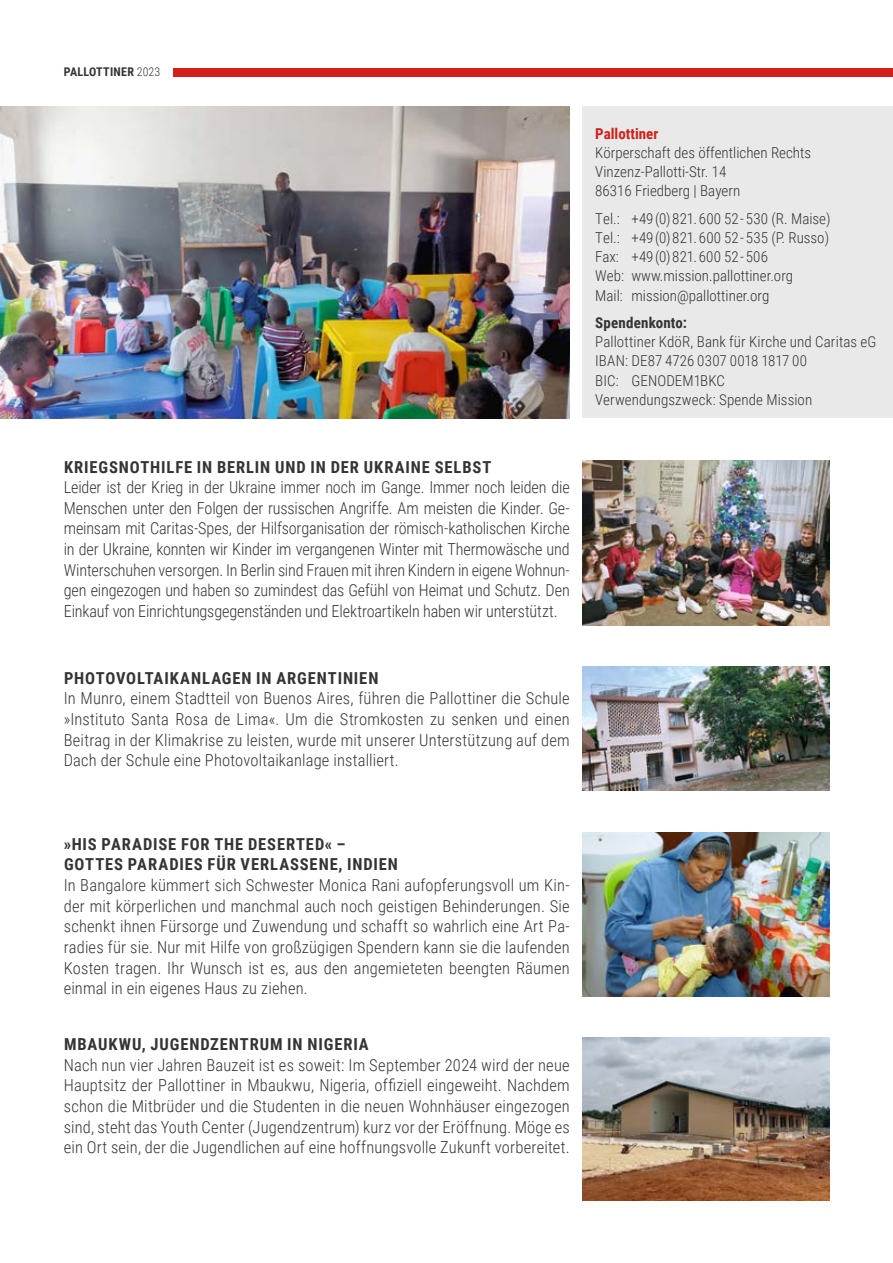
<style>
.page{position:relative;width:893px;height:1263px;background:#fff}
.page>*{position:absolute;margin:0;border:0;box-sizing:border-box;transform-origin:0 0}
.t1{font:300 16.5px/20.7px "Roboto Condensed";letter-spacing:.005em;color:#363432;text-align:justify}
.t2{font:700 16.5px/20.7px "Roboto Condensed";letter-spacing:.055em;color:#363432}
.t3{font:300 15px/19.2px "Roboto Condensed";color:#363432}
.t4{font:700 15px "Roboto Condensed";letter-spacing:.01em;color:#363432}
.t5{font:700 15px "Roboto Condensed";color:#d1201b}
.t6{font:700 12px "Roboto Condensed";letter-spacing:.025em;color:#363432}
.s1{font-weight:300}
</style>
<div class="page">
<div style="left:583px;top:106px;width:310px;height:312px;background:#e9e9e9"></div>
<img style="left:0;top:106px;width:570px;height:312px">
<img style="left:583px;top:1038px;width:246px;height:162px">
<img style="left:582px;top:666px;width:247px;height:124px">
<img style="left:583px;top:832px;width:246px;height:164px">
<img style="left:582px;top:460px;width:247px;height:165px">
<div style="left:174px;top:68px;width:719px;height:8px;background:#d1201b"></div>
<p class="t6" style="left:64px;top:67px;width:98px">PALLOTTINER <span class="s1">2023</span></p>
<p class="t2" style="left:64px;top:458px;width:429px">KRIEGSNOTHILFE IN BERLIN UND IN DER UKRAINE SELBST</p>
<p class="t1" style="left:64px;top:476px;width:507px">Leider ist der Krieg in der Ukraine immer noch im Gange. Immer noch leiden die Menschen unter den Folgen der russischen Angriffe. Am meisten die Kinder. Ge&shy;meinsam mit Caritas-Spes, der Hilfsorganisation der römisch-katholischen Kirche in der Ukraine, konnten wir Kinder im vergangenen Winter mit Thermowäsche und Winterschuhen versorgen. In Berlin sind Frauen mit ihren Kindern in eigene Wohnun&shy;gen eingezogen und haben so zumindest das Gefühl von Heimat und Schutz. Den Einkauf von Einrichtungsgegenständen und Elektroartikeln haben wir unterstützt.</p>
<p class="t2" style="left:64px;top:669px;width:316px">PHOTOVOLTAIKANLAGEN IN ARGENTINIEN</p>
<p class="t1" style="left:64px;top:687px;width:508px">In Munro, einem Stadtteil von Buenos Aires, führen die Pallottiner die Schule »Instituto Santa Rosa de Lima«. Um die Stromkosten zu senken und einen Beitrag in der Klimakrise zu leisten, wurde mit unserer Unterstützung auf dem Dach der Schule eine Photovoltaikanlage installiert.</p>
<p class="t5" style="left:595px;top:128px;width:65px">Pallottiner</p>
<p class="t3" style="left:595px;top:144px;width:217px">Körperschaft des öffentlichen Rechts<br>Vinzenz-Pallotti-Str. 14<br>86316 Friedberg | Bayern</p>
<p class="t3" style="left:595px;top:209px;width:237px">Tel.: +49 (0) 821. 600 52 - 530 (R. Maise)<br>Tel.: +49 (0) 821. 600 52 - 535 (P. Russo)<br>Fax: +49 (0) 821. 600 52 - 506<br>Web: www.mission.pallottiner.org<br>Mail: mission@pallottiner.org</p>
<p class="t4" style="left:595px;top:317px;width:93px">Spendenkonto:</p>
<p class="t3" style="left:595px;top:332px;width:283px">Pallottiner KdöR, Bank für Kirche und Caritas eG IBAN: DE87 4726 0307 0018 1817 00<br>BIC: GENODEM1BKC<br>Verwendungszweck: Spende Mission</p>
<p class="t2" style="left:64px;top:835px;width:336px">»HIS PARADISE FOR THE DESERTED« –<br>GOTTES PARADIES FÜR VERLASSENE, INDIEN</p>
<p class="t1" style="left:64px;top:876px;width:508px">In Bangalore kümmert sich Schwester Monica Rani aufopferungsvoll um Kin&shy;der mit körperlichen und manchmal auch noch geistigen Behinderungen. Sie schenkt ihnen Fürsorge und Zuwendung und schafft so wahrlich eine Art Pa&shy;radies für sie. Nur mit Hilfe von großzügigen Spendern kann sie die laufenden Kosten tragen. Ihr Wunsch ist es, aus den angemieteten beengten Räumen einmal in ein eigenes Haus zu ziehen.</p>
<p class="t2" style="left:64px;top:1035px;width:306px">MBAUKWU, JUGENDZENTRUM IN NIGERIA</p>
<p class="t1" style="left:64px;top:1056px;width:507px">Nach nun vier Jahren Bauzeit ist es soweit: Im September 2024 wird der neue Hauptsitz der Pallottiner in Mbaukwu, Nigeria, offiziell eingeweiht. Nachdem schon die Mitbrüder und die Studenten in die neuen Wohnhäuser eingezogen sind, steht das Youth Center (Jugendzentrum) kurz vor der Eröffnung. Möge es ein Ort sein, der die Jugendlichen auf eine hoffnungsvolle Zukunft vorbereitet.</p>
</div>
